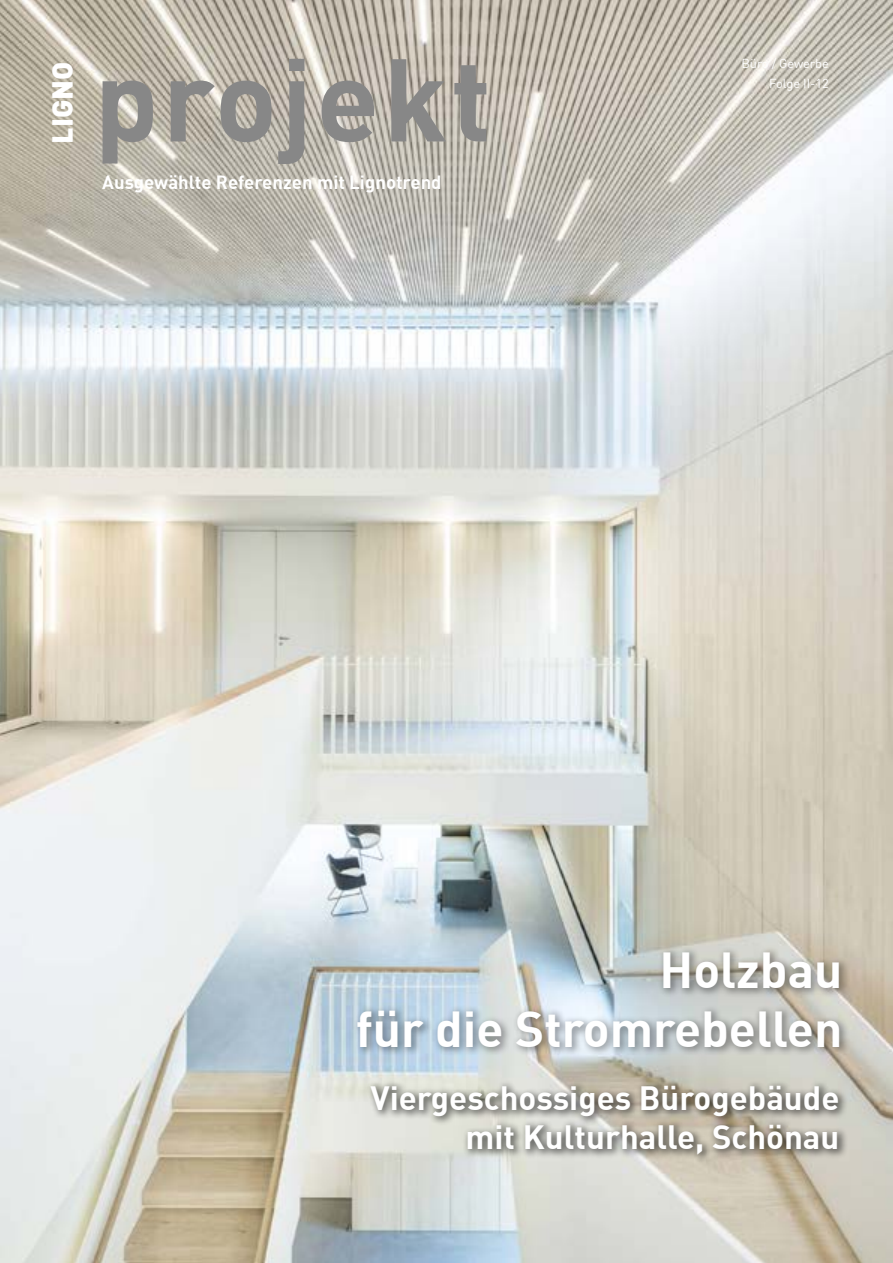
<style>
.page{position:relative;width:893px;height:1263px;background:#fff}
.page>*{position:absolute;margin:0;border:0;box-sizing:border-box;transform-origin:0 0}
.t1{font:700 115.5px "DIN";letter-spacing:.03em;color:#878787}
.t2{font:700 49.5px/59.4px "DIN";color:#fff;text-align:right}
.t3{font:700 33px/39.6px "DIN";color:#fff;text-align:right}
.t4{font:900 28.5px "DIN";color:#fff}
.t5{font:700 18.75px "DIN";color:#fff}
.t6{font:12.75px/19.5px "DIN";letter-spacing:-.005em;color:#fff;text-align:right}
</style>
<div class="page">
<img style="left:0;top:0;width:893px;height:1263px">
<div style="left:366px;top:1080px;width:483px;height:84px;background:#000;opacity:.5"></div>
<div style="left:353px;top:947px;width:496px;height:109px;background:#000;opacity:.33"></div>
<p class="t4" style="left:43px;top:144px;width:84px;rotate:-90deg">LIGNO</p>
<h1 class="t1" style="left:94px;top:24px;width:399px">projekt</h1>
<p class="t6" style="left:741px;top:54px;width:89px">Büro / Gewerbe<br>Folge II-12</p>
<p class="t5" style="left:102px;top:170px;width:341px">Ausgewählte Referenzen mit Lignotrend</p>
<h2 class="t2" style="left:356px;top:938px;width:488px">Holzbau<br>für die Stromrebellen</h2>
<p class="t3" style="left:371px;top:1076px;width:470px">Viergeschossiges Bürogebäude mit Kulturhalle, Schönau</p>
</div>
